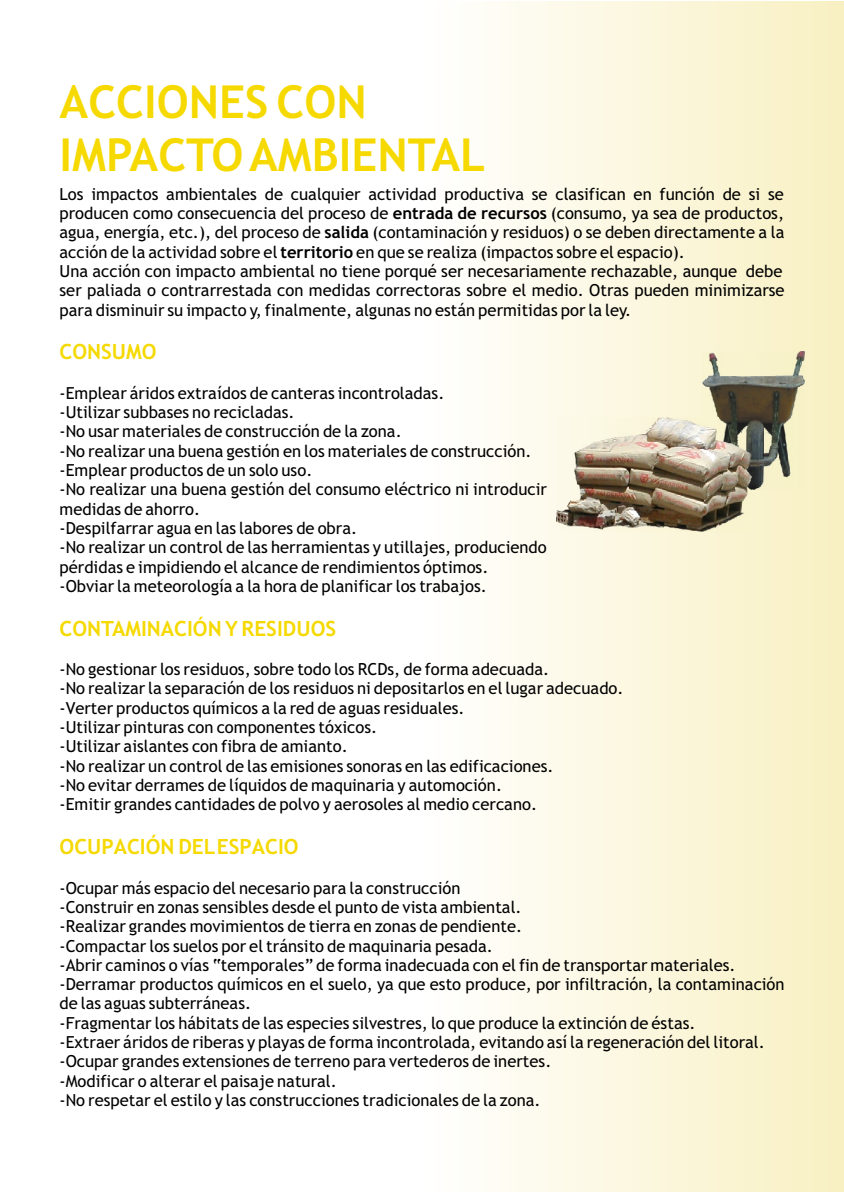
<style>
.page{position:relative;width:844px;height:1192px;background:#fff}
.page>*{position:absolute;margin:0;border:0;box-sizing:border-box;transform-origin:0 0}
.t1{font:700 45.5px/52.9px "Trebuchet MS";color:#f5d900}
.t2{font:700 21px "Trebuchet MS";color:#f5d900}
.t3{font:16.62px/19.2px "Trebuchet MS";color:#000}
.s1{font-weight:700}
</style>
<div class="page">
<div style="left:422px;top:1px;width:421px;height:1191px;background:linear-gradient(to right,#fff,#f8f0c2)"></div>
<img style="left:702px;top:351px;width:102px;height:139px">
<img style="left:557px;top:418px;width:194px;height:113px">
<h1 class="t1" style="left:60px;top:80px;width:427px">ACCIONES CON<br>IMPACTO AMBIENTAL</h1>
<p class="t3" style="left:60px;top:186px;width:726px">Los impactos ambientales de cualquier actividad productiva se clasifican en función de si se producen como consecuencia del proceso de <span class="s1">entrada de recursos</span> (consumo, ya sea de productos, agua, energía, etc.), del proceso de <span class="s1">salida</span> (contaminación y residuos) o se deben directamente a la acción de la actividad sobre el <span class="s1">territorio</span> en que se realiza (impactos sobre el espacio).<br>Una acción con impacto ambiental no tiene porqué ser necesariamente rechazable, aunque debe ser paliada o contrarrestada con medidas correctoras sobre el medio. Otras pueden minimizarse para disminuir su impacto y, finalmente, algunas no están permitidas por la ley.</p>
<p class="t2" style="left:60px;top:344px;width:99px">CONSUMO</p>
<p class="t3" style="left:60px;top:385px;width:489px">-Emplear áridos extraídos de canteras incontroladas.<br>-Utilizar subbases no recicladas.<br>-No usar materiales de construcción de la zona.<br>-No realizar una buena gestión en los materiales de construcción. -Emplear productos de un solo uso.<br>-No realizar una buena gestión del consumo eléctrico ni introducir medidas de ahorro.<br>-Despilfarrar agua en las labores de obra.<br>-No realizar un control de las herramientas y utillajes, produciendo pérdidas e impidiendo el alcance de rendimientos óptimos. -Obviar la meteorología a la hora de planificar los trabajos.</p>
<p class="t2" style="left:60px;top:620px;width:278px">CONTAMINACIÓN Y RESIDUOS</p>
<p class="t3" style="left:60px;top:661px;width:565px">-No gestionar los residuos, sobre todo los RCDs, de forma adecuada.<br>-No realizar la separación de los residuos ni depositarlos en el lugar adecuado. -Verter productos químicos a la red de aguas residuales.<br>-Utilizar pinturas con componentes tóxicos.<br>-Utilizar aislantes con fibra de amianto.<br>-No realizar un control de las emisiones sonoras en las edificaciones.<br>-No evitar derrames de líquidos de maquinaria y automoción.<br>-Emitir grandes cantidades de polvo y aerosoles al medio cercano.</p>
<p class="t2" style="left:60px;top:838px;width:241px">OCUPACIÓN DEL ESPACIO</p>
<p class="t3" style="left:60px;top:879px;width:726px">-Ocupar más espacio del necesario para la construcción<br>-Construir en zonas sensibles desde el punto de vista ambiental.<br>-Realizar grandes movimientos de tierra en zonas de pendiente.<br>-Compactar los suelos por el tránsito de maquinaria pesada.<br>-Abrir caminos o vías “temporales” de forma inadecuada con el fin de transportar materiales. -Derramar productos químicos en el suelo, ya que esto produce, por infiltración, la contaminación de las aguas subterráneas.<br>-Fragmentar los hábitats de las especies silvestres, lo que produce la extinción de éstas.<br>-Extraer áridos de riberas y playas de forma incontrolada, evitando así la regeneración del litoral. -Ocupar grandes extensiones de terreno para vertederos de inertes.<br>-Modificar o alterar el paisaje natural.<br>-No respetar el estilo y las construcciones tradicionales de la zona.</p>
</div>
